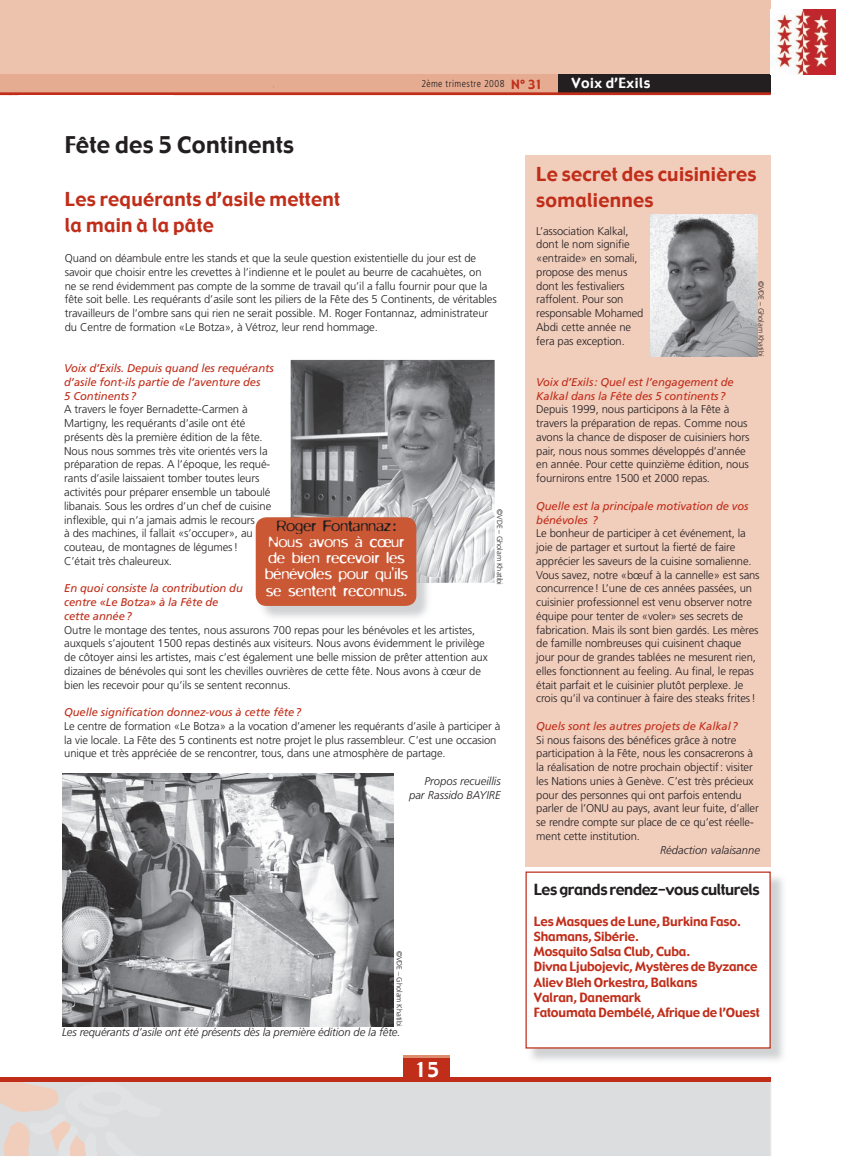
<style>
.page{position:relative;width:854px;height:1156px;background:#fff}
.page>*{position:absolute;margin:0;border:0;box-sizing:border-box;transform-origin:0 0}
.t1{font:22.5px "Gadget";letter-spacing:.015em;color:#231f20}
.t2{font:20px "Gadget";color:#fff}
.t3{font:18.75px/26.2px "Gadget";letter-spacing:.015em;color:#c02d19}
.t4{font:17.5px/16.2px "Ikebana";color:#fff}
.t5{font:17.5px "Ikebana";color:#231f20}
.t6{font:15px "Gadget";letter-spacing:-.025em;color:#231f20}
.t7{font:13.75px "Gadget";letter-spacing:.04em;color:#fff}
.t8{font:12.5px/15.1px "Gadget";letter-spacing:-.01em;color:#c02d19}
.t9{font:300 11.25px/13.8px "Frutiger";letter-spacing:-.01em;color:#231f20}
.t10{font:italic 11.25px/13.8px "Frutiger";letter-spacing:-.01em;color:#c02d19}
.t11{font:italic 300 11.25px/13.8px "Frutiger";letter-spacing:-.01em;color:#231f20;text-align:right}
.t12{font:300 condensed 10px "Frutiger";letter-spacing:.04em;color:#231f20}
.t13{font:300 7.5px "Frutiger";letter-spacing:-.01em;color:#231f20}
.s1{font-family:"Gadget";font-weight:400;font-stretch:normal;font-size:12.5px;color:#c02d19}
</style>
<div class="page">
<div style="left:0;top:0;width:11px;height:74px;background:#eec3ad"></div>
<div style="left:161px;top:1081px;width:610px;height:74px;background:#dcdddf"></div>
<div style="left:11px;top:0;width:760px;height:74px;background:#eec3ad"></div>
<svg style="left:0;top:1081px;width:161px;height:74px;background:#e1d8d5"></svg>
<div style="left:0;top:74px;width:11px;height:18px;background:#e6ac92"></div>
<div style="left:0;top:1076px;width:11px;height:5px;background:#c02d19"></div>
<svg style="left:0;top:92px;width:11px;height:3px"></svg>
<div style="left:11px;top:74px;width:760px;height:18px;background:#e6ac92"></div>
<div style="left:558px;top:74px;width:213px;height:19px;background:#231f20"></div>
<div style="left:83px;top:1076px;width:688px;height:5px;background:#c02d19"></div>
<div style="left:404px;top:1055px;width:46px;height:26px;background:#c02d19"></div>
<hr style="left:404px;top:1054px;width:46px;height:3px;background:#de8e6f">
<div style="left:11px;top:1076px;width:76px;height:5px;background:#c02d19"></div>
<hr style="left:11px;top:92px;width:760px;height:3px;background:#c02d19">
<img style="left:775px;top:10px;width:60px;height:64px">
<div style="left:526px;top:155px;width:245px;height:711px;background:#f1cdbc"></div>
<img style="left:526px;top:877px;width:257px;height:183px">
<div style="left:526px;top:871px;width:244px;height:176px;background:#fff"></div>
<div style="left:525px;top:871px;width:246px;height:177px;border:1px solid #c02d19"></div>
<img style="left:62px;top:773px;width:332px;height:252px">
<img style="left:291px;top:360px;width:204px;height:222px">
<img style="left:650px;top:214px;width:107px;height:143px">
<img style="left:256px;top:518px;width:178px;height:100px">
<img style="left:409px;top:517px;width:25px;height:65px">
<div style="left:256px;top:517px;width:160px;height:88px;background:#cb5835;border-radius:11px"></div>
<p class="t12" style="left:421px;top:78px;width:123px">2ème trimestre 2008 <span class="s1">N° 31</span></p>
<p class="t7" style="left:571px;top:74px;width:80px">Voix d’Exils</p>
<h1 class="t1" style="left:65px;top:130px;width:231px">Fête des 5 Continents</h1>
<h3 class="t3" style="left:65px;top:187px;width:277px">Les requérants d’asile mettent la main à la pâte</h3>
<p class="t9" style="left:65px;top:251px;width:433px">Quand on déambule entre les stands et que la seule question existentielle du jour est de savoir que choisir entre les crevettes à l’indienne et le poulet au beurre de cacahuètes, on<br>ne se rend évidemment pas compte de la somme de travail qu’il a fallu fournir pour que la fête soit belle. Les requérants d’asile sont les piliers de la Fête des 5 Continents, de véritables travailleurs de l’ombre sans qui rien ne serait possible. M. Roger Fontannaz, administrateur du Centre de formation «Le Botza», à Vétroz, leur rend hommage.</p>
<p class="t10" style="left:64px;top:361px;width:211px">Voix d’Exils. Depuis quand les requérants d’asile font-ils partie de l’aventure des<br>5 Continents ?</p>
<p class="t9" style="left:64px;top:402px;width:209px">A travers le foyer Bernadette-Carmen à Martigny, les requérants d’asile ont été présents dès la première édition de la fête.<br>Nous nous sommes très vite orientés vers la préparation de repas. A l’époque, les requé&shy;rants d’asile laissaient tomber toutes leurs activités pour préparer ensemble un taboulé libanais. Sous les ordres d’un chef de cuisine inflexible, qui n’a jamais admis le recours<br>à des machines, il fallait «s’occuper», au couteau, de montagnes de légumes !<br>C’était très chaleureux.</p>
<p class="t10" style="left:64px;top:581px;width:180px">En quoi consiste la contribution du centre «Le Botza» à la Fête de cette année ?</p>
<p class="t9" style="left:64px;top:622px;width:425px">Outre le montage des tentes, nous assurons 700 repas pour les bénévoles et les artistes, auxquels s’ajoutent 1500 repas destinés aux visiteurs. Nous avons évidemment le privilège de côtoyer ainsi les artistes, mais c’est également une belle mission de prêter attention aux dizaines de bénévoles qui sont les chevilles ouvrières de cette fête. Nous avons à cœur de bien les recevoir pour qu’ils se sentent reconnus.</p>
<p class="t10" style="left:64px;top:705px;width:238px">Quelle signification donnez-vous à cette fête ?</p>
<p class="t9" style="left:64px;top:719px;width:438px">Le centre de formation «Le Botza» a la vocation d’amener les requérants d’asile à participer à la vie locale. La Fête des 5 continents est notre projet le plus rassembleur. C’est une occasion unique et très appréciée de se rencontrer, tous, dans une atmosphère de partage.</p>
<p class="t11" style="left:409px;top:774px;width:93px">Propos recueillis par Rassido BAYIRE</p>
<p class="t13" style="left:504px;top:509px;width:77px;rotate:90deg">©VDE – Gholam Khatibi</p>
<h3 class="t5" style="left:276px;top:515px;width:121px">Roger Fontannaz :</h3>
<h3 class="t4" style="left:265px;top:533px;width:145px">Nous avons à cœur de bien recevoir les bénévoles pour qu’ils se sentent reconnus.</h3>
<p class="t13" style="left:404px;top:950px;width:77px;rotate:90deg">©VDE – Gholam Khatibi</p>
<p class="t11" style="left:62px;top:1024px;width:340px">Les requérants d’asile ont été présents dès la première édition de la fête.</p>
<h2 class="t2" style="left:415px;top:1056px;width:26px">15</h2>
<h3 class="t3" style="left:536px;top:161px;width:222px">Le secret des cuisinières somaliennes</h3>
<p class="t9" style="left:536px;top:224px;width:109px">L’association Kalkal, dont le nom signifie «entraide» en somali, propose des menus dont les festivaliers raffolent. Pour son responsable Mohamed<br>Abdi cette année ne fera pas exception.</p>
<p class="t10" style="left:536px;top:375px;width:199px">Voix d’Exils : Quel est l’engagement de<br>Kalkal dans la Fête des 5 continents ?</p>
<p class="t9" style="left:536px;top:402px;width:215px">Depuis 1999, nous participons à la Fête à travers la préparation de repas. Comme nous avons la chance de disposer de cuisiniers hors pair, nous nous sommes développés d’année en année. Pour cette quinzième édition, nous fournirons entre 1500 et 2000 repas.</p>
<p class="t10" style="left:536px;top:499px;width:214px">Quelle est la principale motivation de vos bénévoles ?</p>
<p class="t9" style="left:536px;top:526px;width:225px">Le bonheur de participer à cet événement, la joie de partager et surtout la fierté de faire apprécier les saveurs de la cuisine somalienne.<br>Vous savez, notre «bœuf à la cannelle» est sans concurrence ! L’une de ces années passées, un cuisinier professionnel est venu observer notre équipe pour tenter de «voler» ses secrets de fabrication. Mais ils sont bien gardés. Les mères de famille nombreuses qui cuisinent chaque jour pour de grandes tablées ne mesurent rien, elles fonctionnent au feeling. Au final, le repas était parfait et le cuisinier plutôt perplexe. Je crois qu’il va continuer à faire des steaks frites !</p>
<p class="t10" style="left:536px;top:718px;width:203px">Quels sont les autres projets de Kalkal ?</p>
<p class="t9" style="left:536px;top:732px;width:224px">Si nous faisons des bénéfices grâce à notre participation à la Fête, nous les consacrerons à la réalisation de notre prochain objectif : visiter les Nations unies à Genève. C’est très précieux pour des personnes qui ont parfois entendu parler de l’ONU au pays, avant leur fuite, d’aller se rendre compte sur place de ce qu’est réelle&shy;ment cette institution.</p>
<p class="t11" style="left:660px;top:842px;width:102px">Rédaction valaisanne</p>
<h3 class="t6" style="left:534px;top:879px;width:228px">Les grands rendez-vous culturels</h3>
<p class="t8" style="left:534px;top:914px;width:227px">Les Masques de Lune, Burkina Faso.<br>Shamans, Sibérie.<br>Mosquito Salsa Club, Cuba.<br>Divna Ljubojevic, Mystères de Byzance<br>Aliev Bleh Orkestra, Balkans<br>Valran, Danemark<br>Fatoumata Dembélé, Afrique de l’Ouest</p>
<p class="t13" style="left:765px;top:281px;width:77px;rotate:90deg">©VDE – Gholam Khatibi</p>
</div>
